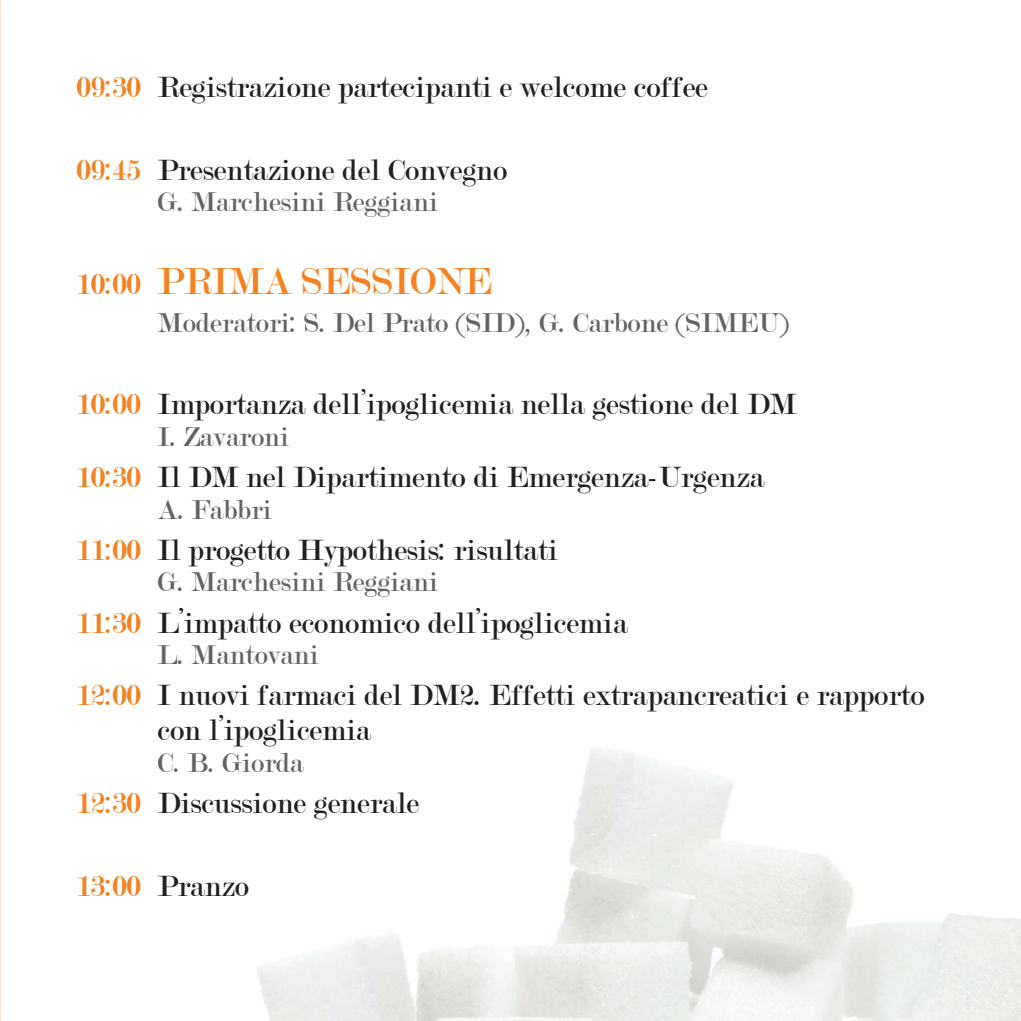
<style>
.page{position:relative;width:1021px;height:1021px;background:#fff}
.page>*{position:absolute;margin:0;border:0;box-sizing:border-box;transform-origin:0 0}
.t1{font:40.5px "Modern";color:#f58220}
.t2{font:31.5px/34.9px "Modern";color:#231f20}
.t3{font:29.25px "Modern";color:#636366}
.s1{color:#f58220}
.s2{font-size:31.5px}
</style>
<div class="page">
<img style="left:710px;top:948px;width:20px;height:72px">
<img style="left:0;top:918px;width:710px;height:102px">
<p class="t2" style="left:77px;top:70px;width:632px"><span class="s1">09:30</span> Registrazione partecipanti e welcome coffee</p>
<p class="t2" style="left:77px;top:153px;width:432px"><span class="s1">09:45</span> Presentazione del Convegno</p>
<p class="t3" style="left:158px;top:187px;width:282px">G. Marchesini Reggiani</p>
<p class="t1" style="left:77px;top:261px;width:417px"><span class="s2">10:00</span> PRIMA SESSIONE</p>
<p class="t3" style="left:158px;top:308px;width:633px">Moderatori: S. Del Prato (SID), G. Carbone (SIMEU)</p>
<p class="t2" style="left:77px;top:387px;width:721px"><span class="s1">10:00</span> Importanza dell’ipoglicemia nella gestione del DM</p>
<p class="t3" style="left:158px;top:422px;width:133px">I. Zavaroni</p>
<p class="t2" style="left:77px;top:460px;width:689px"><span class="s1">10:30</span> Il DM nel Dipartimento di Emergenza-Urgenza</p>
<p class="t3" style="left:158px;top:494px;width:116px">A. Fabbri</p>
<p class="t2" style="left:77px;top:533px;width:483px"><span class="s1">11:00</span> Il progetto Hypothesis: risultati</p>
<p class="t3" style="left:158px;top:567px;width:282px">G. Marchesini Reggiani</p>
<p class="t2" style="left:77px;top:605px;width:552px"><span class="s1">11:30</span> L’impatto economico dell’ipoglicemia</p>
<p class="t3" style="left:158px;top:640px;width:163px">L. Mantovani</p>
<p class="t2" style="left:158px;top:678px;width:768px;text-indent:-81px"><span class="s1">12:00</span> I nuovi farmaci del DM2. Effetti extrapancreatici e rapporto con l’ipoglicemia</p>
<p class="t3" style="left:158px;top:748px;width:148px">C. B. Giorda</p>
<p class="t2" style="left:77px;top:786px;width:344px"><span class="s1">12:30</span> Discussione generale</p>
<p class="t2" style="left:77px;top:868px;width:174px"><span class="s1">13:00</span> Pranzo</p>
</div>
